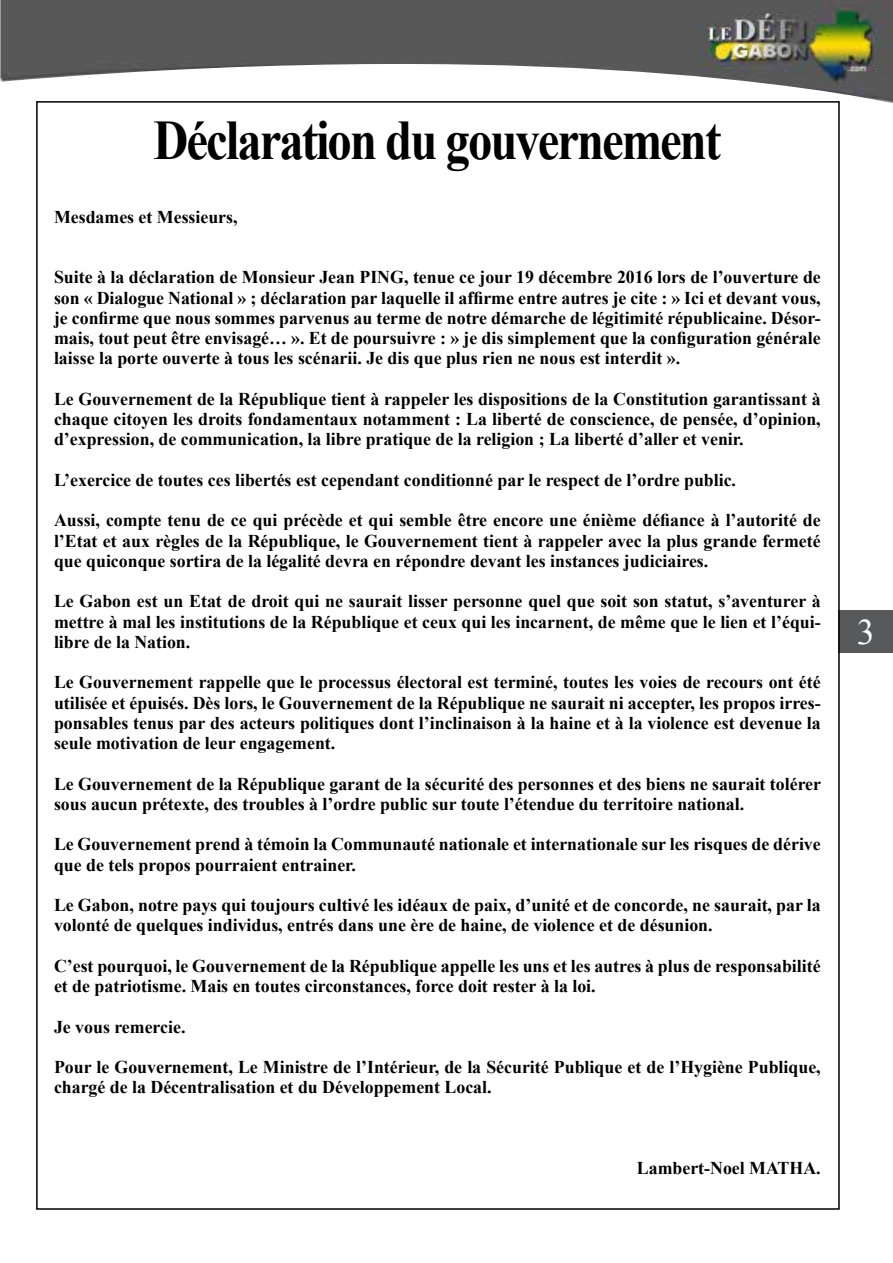
<style>
.page{position:relative;width:893px;height:1263px;background:#fff}
.page>*{position:absolute;margin:0;border:0;box-sizing:border-box;transform-origin:0 0}
.t1{font:700 55.8px "Times New Roman";letter-spacing:-.04em;color:#000;scale:.87 1}
.t2{font:36px "Times New Roman";color:#fff}
.t3{font:700 18px/20.2px "Times New Roman";color:#000;text-align:justify}
</style>
<div class="page">
<div style="left:839px;top:610px;width:54px;height:43px;background:#58595b"></div>
<img style="left:0;top:0;width:893px;height:103px">
<h1 class="t1" style="left:153px;top:100px;width:654px">Déclaration du gouvernement</h1>
<p class="t3" style="left:54px;top:206px;width:185px">Mesdames et Messieurs,</p>
<p class="t3" style="left:54px;top:267px;width:768px">Suite à la déclaration de Monsieur Jean PING, tenue ce jour 19 décembre 2016 lors de l’ouverture de son « Dialogue National » ; déclaration par laquelle il affirme entre autres je cite : » Ici et devant vous, je confirme que nous sommes parvenus au terme de notre démarche de légitimité républicaine. Désor&shy;mais, tout peut être envisagé… ». Et de poursuivre : » je dis simplement que la configuration générale laisse la porte ouverte à tous les scénarii. Je dis que plus rien ne nous est interdit ».</p>
<p class="t3" style="left:54px;top:388px;width:768px">Le Gouvernement de la République tient à rappeler les dispositions de la Constitution garantissant à chaque citoyen les droits fondamentaux notamment : La liberté de conscience, de pensée, d’opinion, d’expression, de communication, la libre pratique de la religion ; La liberté d’aller et venir.</p>
<p class="t3" style="left:54px;top:469px;width:684px">L’exercice de toutes ces libertés est cependant conditionné par le respect de l’ordre public.</p>
<p class="t3" style="left:54px;top:510px;width:768px">Aussi, compte tenu de ce qui précède et qui semble être encore une énième défiance à l’autorité de l’Etat et aux règles de la République, le Gouvernement tient à rappeler avec la plus grande fermeté que quiconque sortira de la légalité devra en répondre devant les instances judiciaires.</p>
<p class="t3" style="left:54px;top:591px;width:768px">Le Gabon est un Etat de droit qui ne saurait lisser personne quel que soit son statut, s’aventurer à mettre à mal les institutions de la République et ceux qui les incarnent, de même que le lien et l’équi&shy;libre de la Nation.</p>
<p class="t3" style="left:54px;top:672px;width:768px">Le Gouvernement rappelle que le processus électoral est terminé, toutes les voies de recours ont été utilisée et épuisés. Dès lors, le Gouvernement de la République ne saurait ni accepter, les propos irres&shy;ponsables tenus par des acteurs politiques dont l’inclinaison à la haine et à la violence est devenue la seule motivation de leur engagement.</p>
<p class="t3" style="left:54px;top:773px;width:769px">Le Gouvernement de la République garant de la sécurité des personnes et des biens ne saurait tolérer sous aucun prétexte, des troubles à l’ordre public sur toute l’étendue du territoire national.</p>
<p class="t3" style="left:54px;top:834px;width:768px">Le Gouvernement prend à témoin la Communauté nationale et internationale sur les risques de dérive que de tels propos pourraient entrainer.</p>
<p class="t3" style="left:54px;top:894px;width:768px">Le Gabon, notre pays qui toujours cultivé les idéaux de paix, d’unité et de concorde, ne saurait, par la volonté de quelques individus, entrés dans une ère de haine, de violence et de désunion.</p>
<p class="t3" style="left:54px;top:955px;width:768px">C’est pourquoi, le Gouvernement de la République appelle les uns et les autres à plus de responsabilité et de patriotisme. Mais en toutes circonstances, force doit rester à la loi.</p>
<p class="t3" style="left:54px;top:1016px;width:133px">Je vous remercie.</p>
<p class="t3" style="left:54px;top:1056px;width:768px">Pour le Gouvernement, Le Ministre de l’Intérieur, de la Sécurité Publique et de l’Hygiène Publique, chargé de la Décentralisation et du Développement Local.</p>
<p class="t3" style="left:637px;top:1158px;width:185px">Lambert-Noel MATHA.</p>
<h2 class="t2" style="left:857px;top:606px;width:19px">3</h2>
</div>
